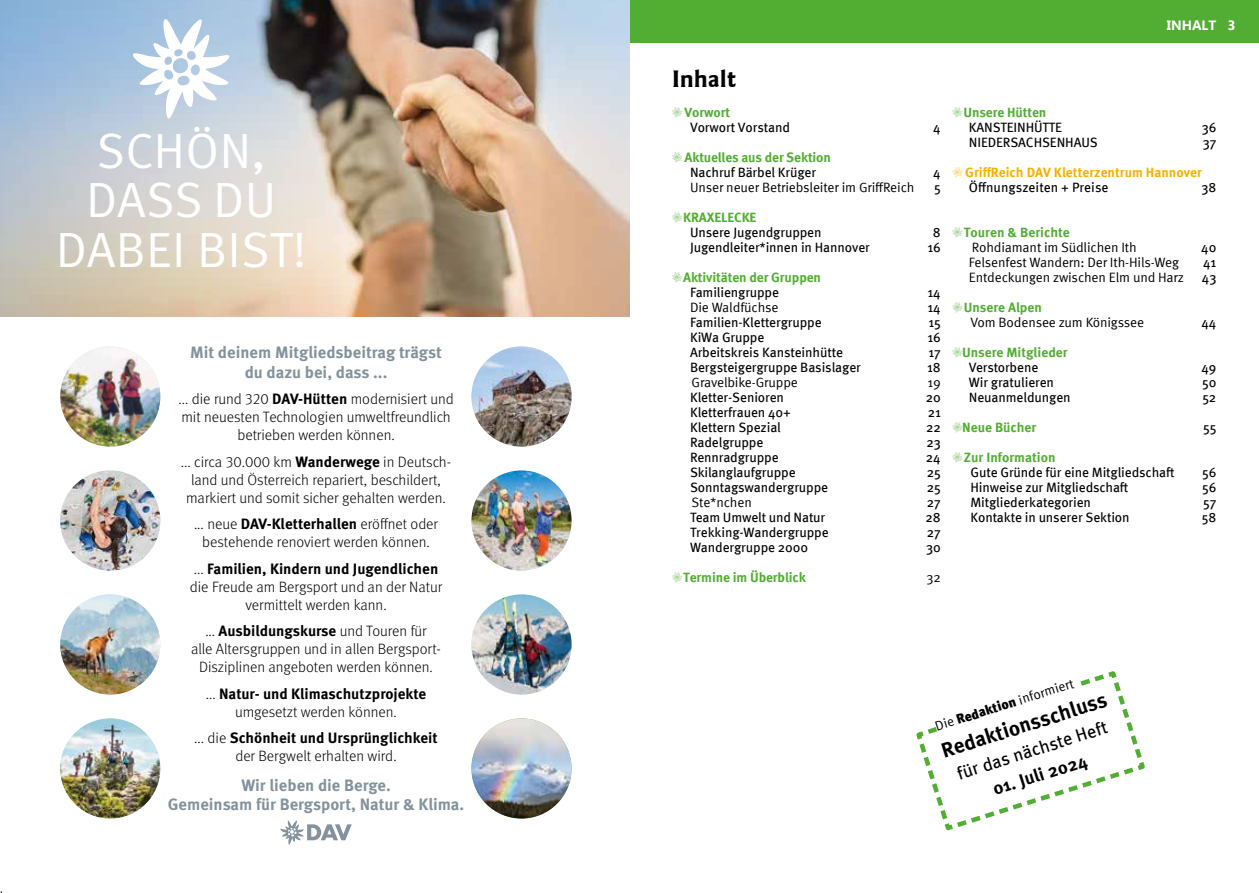
<style>
.page{position:relative;width:1259px;height:893px;background:#fff}
.page>*{position:absolute;margin:0;border:0;box-sizing:border-box;transform-origin:0 0}
.t1{font:49.5px/49.5px "Meta OT Norm";letter-spacing:.005em;color:#fff;text-align:center}
.ABF_Überschrift{font:700 24px "Goudy Sans IT Cby BT";color:#000}
.t2{font:700 21px "Meta Pro";color:#000}
.t3{font:18px "Meta Pro";color:#000}
.t4{font:700 18px "Meta Pro";color:#000}
.t5{font:700 16.5px/19.8px "Meta OT";color:#83929b;text-align:center}
.t6{font:300 15px/18px "Meta OT";color:#000;text-align:center}
.t7{font:700 15px/18px "Meta OT";color:#000;text-align:center}
.ABF_Text{font:13.5px "Meta Pro";letter-spacing:-.01em;color:#000}
.ABF_Text-2{font:13.5px "Meta Pro";letter-spacing:-.01em;color:#000}
.ABF_Text-3{font:700 13.5px "Meta Pro";letter-spacing:-.01em;color:#52ae32}
.t8{font:700 13.5px "Meta Pro";color:#f9b000}
.t9{font:13.5px "Meta Pro";color:#000}
.ABF_Seite_header{font:700 13.5px "Ebrima";color:#fff}
.s1{font-weight:700}
.s2{font-weight:300}
.s3{font-weight:900}
</style>
<div class="page">
<div style="left:629px;top:0;width:630px;height:43px;background:#52ae32"></div>
<img style="left:373px;top:0;width:256px;height:317px">
<svg style="left:0;top:0;width:373px;height:317px;background:#bbbbba"></svg>
<svg style="left:280px;top:820px;width:72px;height:25px"></svg>
<img style="left:471px;top:470px;width:100px;height:101px;border-radius:50px">
<img style="left:471px;top:346px;width:100px;height:101px;border-radius:50px">
<img style="left:60px;top:594px;width:100px;height:100px;border-radius:50px">
<img style="left:60px;top:718px;width:100px;height:100px;border-radius:50px">
<img style="left:60px;top:470px;width:100px;height:101px;border-radius:50px">
<img style="left:60px;top:346px;width:100px;height:101px;border-radius:50px">
<img style="left:471px;top:594px;width:100px;height:100px;border-radius:50px">
<img style="left:471px;top:718px;width:100px;height:100px;border-radius:50px">
<svg style="left:916px;top:671px;width:229px;height:160px"></svg>
<svg style="left:133px;top:19px;width:97px;height:100px;background:#b1c9e0"></svg>
<p class="t1" style="left:56px;top:127px;width:253px">SCHÖN,<br>DASS DU<br>DABEI BIST!</p>
<p class="t5" style="left:190px;top:343px;width:253px">Mit deinem Mitgliedsbeitrag trägst du dazu bei, dass ...</p>
<p class="t6" style="left:178px;top:390px;width:277px">... die rund 320 <span class="s1">DAV-Hütten</span> modernisiert und mit neuesten Technologien umweltfreundlich betrieben werden können.</p>
<p class="t6" style="left:181px;top:453px;width:272px">... circa 30.000 km <span class="s1">Wanderwege</span> in Deutsch&shy;land und Österreich repariert, beschildert, markiert und somit sicher gehalten werden.</p>
<p class="t6" style="left:194px;top:515px;width:245px">... neue <span class="s1">DAV-Kletterhallen</span> eröffnet oder bestehende renoviert werden können.</p>
<p class="t6" style="left:190px;top:560px;width:254px">... <span class="s1">Familien, Kindern und Jugendlichen </span>die Freude am Bergsport und an der Natur vermittelt werden kann.</p>
<p class="t6" style="left:191px;top:622px;width:251px">... <span class="s1">Ausbildungskurse</span> und Touren für<br>alle Altersgruppen und in allen Bergsport-<br>Disziplinen angeboten werden können.</p>
<p class="t7" style="left:206px;top:685px;width:222px"><span class="s2">...</span> Natur- und Klimaschutzprojekte <span class="s2">umgesetzt werden können.</span></p>
<p class="t6" style="left:194px;top:729px;width:245px">... die <span class="s1">Schönheit und Ursprünglichkeit </span>der Bergwelt erhalten wird.</p>
<p class="t5" style="left:168px;top:775px;width:298px">Wir lieben die Berge.<br>Gemeinsam für Bergsport, Natur &amp; Klima.</p>
<p class="ABF_Überschrift" style="left:672px;top:63px;width:66px">Inhalt</p>
<p class="ABF_Text-3" style="left:684px;top:101px;width:47px">Vorwort</p>
<p class="ABF_Text" style="left:690px;top:117px;width:101px">Vorwort Vorstand</p>
<p class="ABF_Text" style="left:933px;top:117px;width:9px">4</p>
<p class="ABF_Text-3" style="left:684px;top:146px;width:148px">Aktuelles aus der Sektion</p>
<p class="ABF_Text" style="left:690px;top:162px;width:128px">Nachruf Bärbel Krüger</p>
<p class="ABF_Text" style="left:933px;top:162px;width:9px">4</p>
<p class="ABF_Text-2" style="left:690px;top:177px;width:226px">Unser neuer Betriebsleiter im GriffReich</p>
<p class="ABF_Text" style="left:934px;top:177px;width:8px">5</p>
<p class="ABF_Text-3" style="left:683px;top:206px;width:75px">KRAXELECKE</p>
<p class="ABF_Text" style="left:690px;top:222px;width:133px">Unsere Jugendgruppen</p>
<p class="ABF_Text" style="left:933px;top:222px;width:9px">8</p>
<p class="ABF_Text" style="left:690px;top:237px;width:181px">Jugendleiter*innen in Hannover</p>
<p class="ABF_Text" style="left:927px;top:237px;width:15px">16</p>
<p class="ABF_Text-3" style="left:683px;top:266px;width:139px">Aktivitäten der Gruppen</p>
<p class="ABF_Text" style="left:690px;top:282px;width:91px">Familiengruppe</p>
<p class="ABF_Text" style="left:927px;top:282px;width:15px">14</p>
<p class="ABF_Text-2" style="left:690px;top:297px;width:90px">Die Waldfüchse</p>
<p class="ABF_Text" style="left:927px;top:297px;width:15px">14</p>
<p class="ABF_Text" style="left:690px;top:312px;width:133px">Familien-Klettergruppe</p>
<p class="ABF_Text" style="left:928px;top:312px;width:14px">15</p>
<p class="ABF_Text" style="left:690px;top:327px;width:76px">KiWa Gruppe</p>
<p class="ABF_Text" style="left:927px;top:327px;width:15px">16</p>
<p class="ABF_Text" style="left:690px;top:342px;width:154px">Arbeitskreis Kansteinhütte</p>
<p class="ABF_Text" style="left:928px;top:342px;width:14px">17</p>
<p class="ABF_Text" style="left:690px;top:357px;width:172px">Bergsteigergruppe Basislager</p>
<p class="ABF_Text" style="left:927px;top:357px;width:15px">18</p>
<p class="ABF_Text-2" style="left:691px;top:372px;width:108px">Gravelbike-Gruppe</p>
<p class="ABF_Text-2" style="left:927px;top:372px;width:15px">19</p>
<p class="ABF_Text" style="left:690px;top:387px;width:95px">Kletter-Senioren</p>
<p class="ABF_Text" style="left:925px;top:387px;width:17px">20</p>
<p class="ABF_Text" style="left:690px;top:402px;width:102px">Kletterfrauen 40+</p>
<p class="ABF_Text" style="left:927px;top:402px;width:15px">21</p>
<p class="ABF_Text" style="left:690px;top:417px;width:92px">Klettern Spezial</p>
<p class="ABF_Text" style="left:926px;top:417px;width:16px">22</p>
<p class="ABF_Text" style="left:690px;top:432px;width:75px">Radelgruppe</p>
<p class="ABF_Text" style="left:926px;top:432px;width:16px">23</p>
<p class="ABF_Text" style="left:690px;top:447px;width:90px">Rennradgruppe</p>
<p class="ABF_Text" style="left:926px;top:447px;width:16px">24</p>
<p class="ABF_Text" style="left:690px;top:462px;width:107px">Skilanglaufgruppe</p>
<p class="ABF_Text" style="left:926px;top:462px;width:16px">25</p>
<p class="ABF_Text" style="left:690px;top:477px;width:140px">Sonntagswandergruppe</p>
<p class="ABF_Text" style="left:926px;top:477px;width:16px">25</p>
<p class="ABF_Text-2" style="left:691px;top:492px;width:62px">Ste*nchen</p>
<p class="ABF_Text" style="left:927px;top:492px;width:15px">27</p>
<p class="ABF_Text" style="left:690px;top:507px;width:137px">Team Umwelt und Natur</p>
<p class="ABF_Text" style="left:925px;top:507px;width:17px">28</p>
<p class="ABF_Text" style="left:690px;top:522px;width:140px">Trekking-Wandergruppe</p>
<p class="ABF_Text" style="left:927px;top:522px;width:15px">27</p>
<p class="ABF_Text" style="left:690px;top:537px;width:120px">Wandergruppe 2000</p>
<p class="ABF_Text" style="left:926px;top:537px;width:16px">30</p>
<p class="ABF_Text-3" style="left:683px;top:566px;width:124px">Termine im Überblick</p>
<p class="ABF_Text-2" style="left:926px;top:567px;width:16px">32</p>
<p class="ABF_Seite_header" style="left:1166px;top:14px;width:51px">INHALT</p>
<p class="ABF_Seite_header" style="left:1227px;top:14px;width:9px">3</p>
<p class="ABF_Text-3" style="left:963px;top:101px;width:84px">Unsere Hütten</p>
<p class="ABF_Text" style="left:969px;top:117px;width:95px">KANSTEINHÜTTE</p>
<p class="ABF_Text" style="left:1201px;top:117px;width:16px">36</p>
<p class="ABF_Text" style="left:969px;top:132px;width:130px">NIEDERSACHSENHAUS</p>
<p class="ABF_Text" style="left:1202px;top:132px;width:15px">37</p>
<p class="t8" style="left:965px;top:161px;width:238px">GriffReich DAV Kletterzentrum Hannover</p>
<p class="ABF_Text" style="left:969px;top:177px;width:141px">Öffnungszeiten + Preise</p>
<p class="ABF_Text" style="left:1201px;top:177px;width:17px">38</p>
<p class="ABF_Text-3" style="left:964px;top:221px;width:108px">Touren &amp; Berichte</p>
<p class="ABF_Text-2" style="left:972px;top:237px;width:166px">Rohdiamant im Südlichen Ith</p>
<p class="ABF_Text" style="left:1201px;top:237px;width:17px">40</p>
<p class="ABF_Text-2" style="left:969px;top:252px;width:212px">Felsenfest Wandern: Der Ith-Hils-Weg</p>
<p class="ABF_Text" style="left:1203px;top:252px;width:15px">41</p>
<p class="ABF_Text-2" style="left:969px;top:267px;width:217px">Entdeckungen zwischen Elm und Harz</p>
<p class="ABF_Text" style="left:1201px;top:267px;width:16px">43</p>
<p class="ABF_Text-3" style="left:964px;top:296px;width:80px">Unsere Alpen</p>
<p class="ABF_Text-2" style="left:970px;top:312px;width:175px">Vom Bodensee zum Königssee</p>
<p class="ABF_Text" style="left:1201px;top:312px;width:17px">44</p>
<p class="ABF_Text-3" style="left:962px;top:341px;width:107px">Unsere Mitglieder</p>
<p class="ABF_Text" style="left:969px;top:357px;width:71px">Verstorbene</p>
<p class="ABF_Text" style="left:1201px;top:357px;width:16px">49</p>
<p class="ABF_Text" style="left:969px;top:372px;width:87px">Wir gratulieren</p>
<p class="ABF_Text" style="left:1202px;top:372px;width:16px">50</p>
<p class="ABF_Text" style="left:969px;top:387px;width:103px">Neuanmeldungen</p>
<p class="ABF_Text" style="left:1202px;top:387px;width:16px">52</p>
<p class="ABF_Text-3" style="left:962px;top:416px;width:76px">Neue Bücher</p>
<p class="ABF_Text" style="left:1203px;top:417px;width:15px">55</p>
<p class="ABF_Text-3" style="left:964px;top:446px;width:93px">Zur Information</p>
<p class="ABF_Text" style="left:970px;top:462px;width:206px">Gute Gründe für eine Mitgliedschaft</p>
<p class="ABF_Text" style="left:1202px;top:462px;width:16px">56</p>
<p class="ABF_Text" style="left:970px;top:477px;width:159px">Hinweise zur Mitgliedschaft</p>
<p class="ABF_Text" style="left:1202px;top:477px;width:16px">56</p>
<p class="ABF_Text" style="left:970px;top:492px;width:122px">Mitgliederkategorien</p>
<p class="ABF_Text" style="left:1203px;top:492px;width:15px">57</p>
<p class="ABF_Text" style="left:970px;top:507px;width:161px">Kontakte in unserer Sektion</p>
<p class="ABF_Text" style="left:1202px;top:507px;width:16px">58</p>
<p class="t9" style="left:933px;top:719px;width:146px;rotate:-18deg">Die <span class="s3">Redaktion</span> informiert</p>
<p class="t2" style="left:937px;top:736px;width:174px;rotate:-18deg">Redaktionsschluss</p>
<p class="t3" style="left:953px;top:761px;width:158px;rotate:-18deg">für das nächste Heft</p>
<p class="t4" style="left:989px;top:776px;width:99px;rotate:-18deg">01. Juli 2024</p>
</div>
